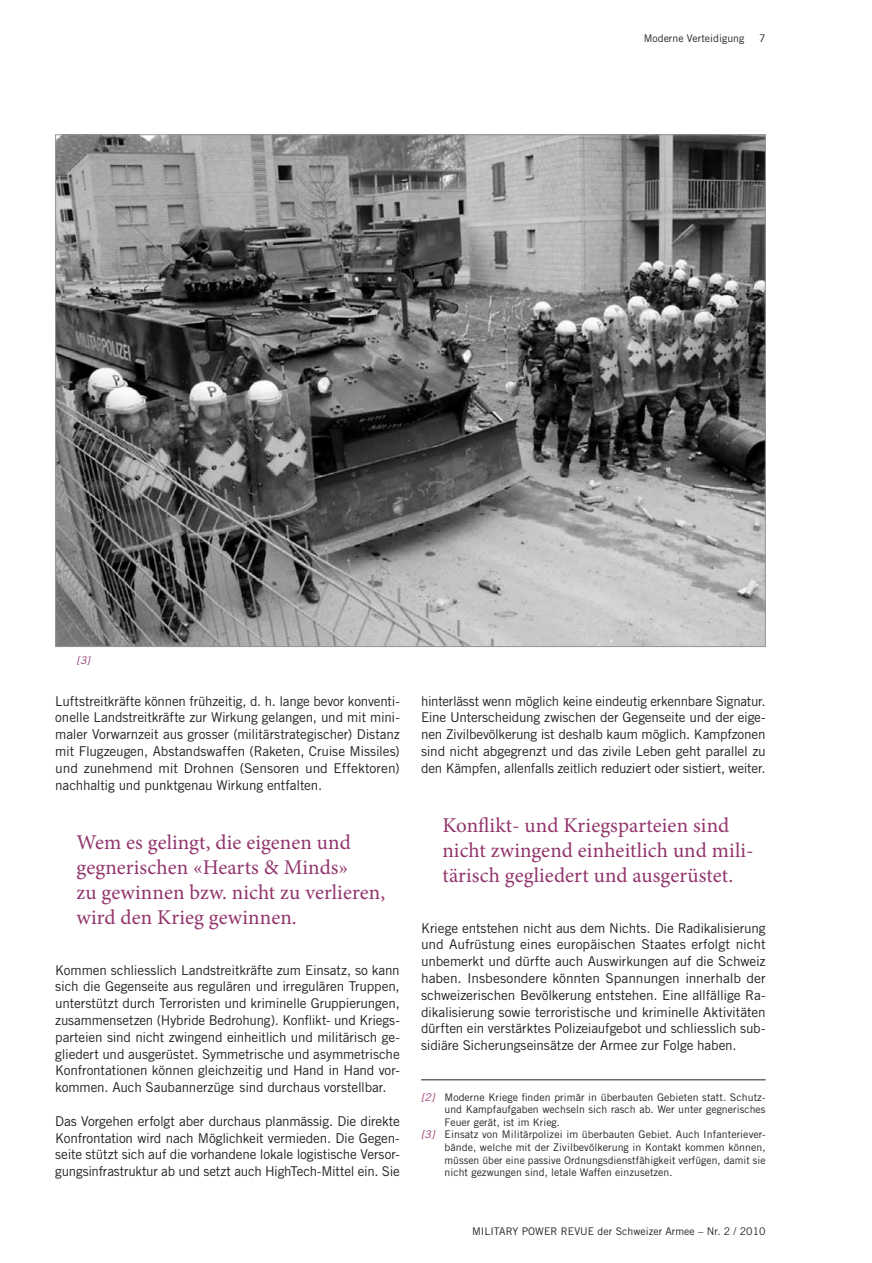
<style>
.page{position:relative;width:872px;height:1263px;background:#fff}
.page>*{position:absolute;margin:0;border:0;box-sizing:border-box;transform-origin:0 0}
.t1{font:21px/25.2px "Minion Pro";letter-spacing:.005em;color:#92346c}
.t2{font:13.5px/16.8px "Trade Gothic LT Std";letter-spacing:-.015em;color:#231f20;text-align:justify}
.t3{font:10.5px "Trade Gothic LT Std";letter-spacing:.005em;color:#231f20}
.t4{font:italic 10.5px "Trade Gothic LT Std";color:#92346c}
.s1{font-style:italic;color:#92346c}
</style>
<div class="page">
<img style="left:57px;top:136px;width:706px;height:509px">
<hr style="left:421px;top:1079px;width:344px;height:1px;background:#231f20">
<p class="t3" style="left:643px;top:32px;width:102px">Moderne Verteidigung</p>
<p class="t3" style="left:759px;top:32px;width:8px">7</p>
<p class="t4" style="left:77px;top:654px;width:15px">[3]</p>
<p class="t2" style="left:55px;top:692px;width:346px">Luftstreitkräfte können frühzeitig, d. h. lange bevor konventi&shy;onelle Landstreitkräfte zur Wirkung gelangen, und mit mini&shy;maler Vorwarnzeit aus grosser (militärstrategischer) Distanz mit Flugzeugen, Abstandswaffen (Raketen, Cruise Missiles) und zunehmend mit Drohnen (Sensoren und Effektoren) nachhaltig und punktgenau Wirkung entfalten.</p>
<h1 class="t1" style="left:77px;top:829px;width:310px">Wem es gelingt, die eigenen und gegnerischen «Hearts &amp; Minds»<br>zu gewinnen bzw. nicht zu verlieren, wird den Krieg gewinnen.</h1>
<p class="t2" style="left:55px;top:961px;width:346px">Kommen schliesslich Landstreitkräfte zum Einsatz, so kann sich die Gegenseite aus regulären und irregulären Truppen, unterstützt durch Terroristen und kriminelle Gruppierungen, zusammensetzen (Hybride Bedrohung). Konflikt- und Kriegs&shy;parteien sind nicht zwingend einheitlich und militärisch ge&shy;gliedert und ausgerüstet. Symmetrische und asymmetrische Konfrontationen können gleichzeitig und Hand in Hand vor&shy;kommen. Auch Saubannerzüge sind durchaus vorstellbar.</p>
<p class="t2" style="left:55px;top:1112px;width:346px">Das Vorgehen erfolgt aber durchaus planmässig. Die direkte Konfrontation wird nach Möglichkeit vermieden. Die Gegen&shy;seite stützt sich auf die vorhandene lokale logistische Versor&shy;gungsinfrastruktur ab und setzt auch HighTech-Mittel ein. Sie</p>
<p class="t2" style="left:421px;top:692px;width:346px">hinterlässt wenn möglich keine eindeutig erkennbare Signatur.<br>Eine Unterscheidung zwischen der Gegenseite und der eige&shy;nen Zivilbevölkerung ist deshalb kaum möglich. Kampfzonen sind nicht abgegrenzt und das zivile Leben geht parallel zu den Kämpfen, allenfalls zeitlich reduziert oder sistiert, weiter.</p>
<h1 class="t1" style="left:442px;top:812px;width:313px">Konflikt- und Kriegsparteien sind nicht zwingend einheitlich und mili&shy;tärisch gegliedert und ausgerüstet.</h1>
<p class="t2" style="left:421px;top:919px;width:346px">Kriege entstehen nicht aus dem Nichts. Die Radikalisierung und Aufrüstung eines europäischen Staates erfolgt nicht unbemerkt und dürfte auch Auswirkungen auf die Schweiz haben. Insbesondere könnten Spannungen innerhalb der schweizerischen Bevölkerung entstehen. Eine allfällige Ra&shy;dikalisierung sowie terroristische und kriminelle Aktivitäten dürften ein verstärktes Polizeiaufgebot und schliesslich sub&shy;sidiäre Sicherungseinsätze der Armee zur Folge haben.</p>
<p class="t3" style="left:421px;top:1090px;width:346px"><span class="s1">[2]</span> Moderne Kriege finden primär in überbauten Gebieten statt. Schutz-</p>
<p class="t3" style="left:444px;top:1103px;width:322px">und Kampfaufgaben wechseln sich rasch ab. Wer unter gegnerisches</p>
<p class="t3" style="left:444px;top:1116px;width:117px">Feuer gerät, ist im Krieg.</p>
<p class="t3" style="left:421px;top:1128px;width:346px"><span class="s1">[3]</span> Einsatz von Militärpolizei im überbauten Gebiet. Auch Infanteriever-</p>
<p class="t3" style="left:444px;top:1141px;width:323px">bände, welche mit der Zivilbevölkerung in Kontakt kommen können,</p>
<p class="t3" style="left:444px;top:1153px;width:323px">müssen über eine passive Ordnungsdienstfähigkeit verfügen, damit sie</p>
<p class="t3" style="left:444px;top:1166px;width:230px">nicht gezwungen sind, letale Waffen einzusetzen.</p>
<p class="t3" style="left:472px;top:1225px;width:295px">MILITARY POWER REVUE der Schweizer Armee – Nr. 2 / 2010</p>
</div>
